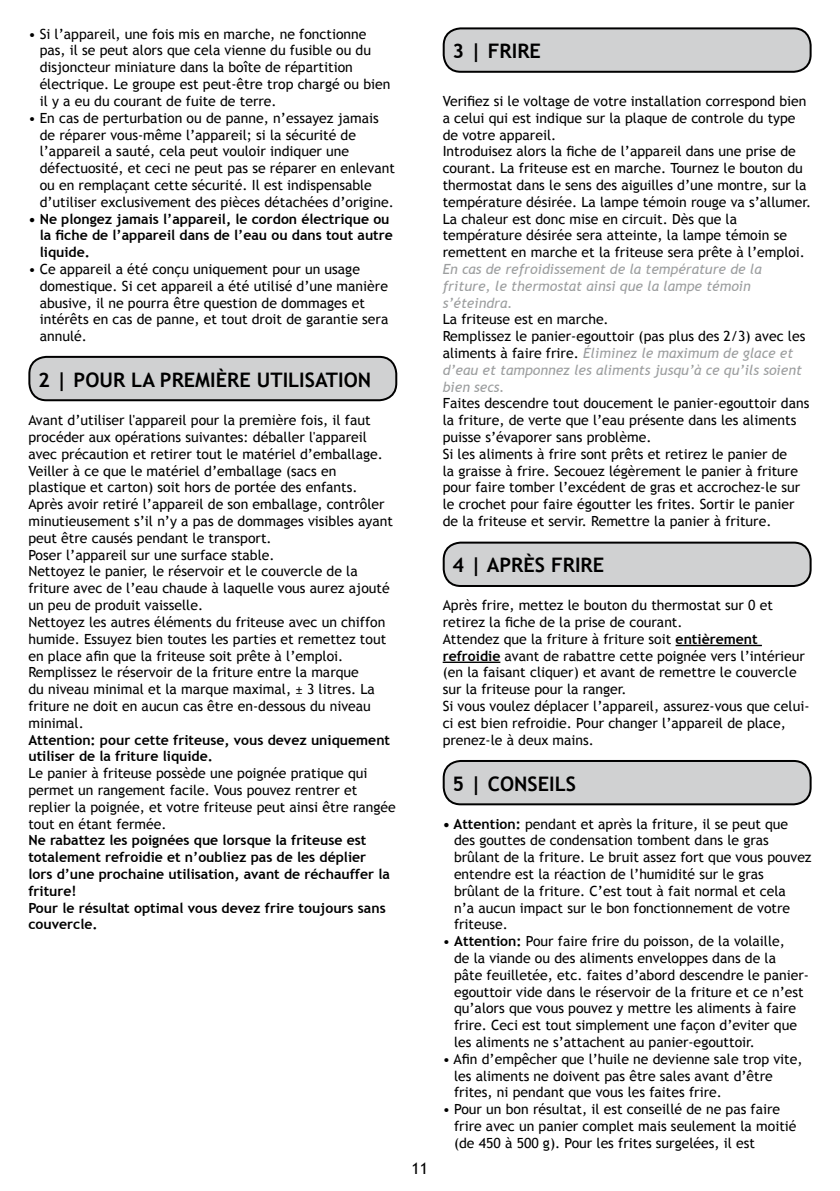
<style>
.page{position:relative;width:840px;height:1191px;background:#fff}
.page>*{position:absolute;margin:0;border:0;box-sizing:border-box;transform-origin:0 0}
.t1{font:700 20px "Trebuchet MS";color:#000}
.t2{font:16px "Trebuchet MS";color:#000}
.t3{font:14px/16.8px "Trebuchet MS";color:#000}
.t4{font:700 14px/16.8px "Trebuchet MS";color:#000}
.t5{font:italic 14px/16.8px "Trebuchet MS";color:#9c9e9f}
.s1{font-style:italic;color:#9c9e9f}
.s2{font-weight:700}
</style>
<div class="page">
<div style="left:29px;top:357px;width:367px;height:43px;background:#d0d1d2;border-radius:17px"></div>
<div style="left:28px;top:356px;width:369px;height:45px;border:2px solid #000;border-radius:17px"></div>
<hr style="left:675px;top:645px;width:86px;height:1px;background:#000">
<hr style="left:442px;top:661px;width:58px;height:2px;background:#000">
<div style="left:443px;top:28px;width:367px;height:44px;background:#d0d1d2;border-radius:17px"></div>
<div style="left:442px;top:27px;width:369px;height:46px;border:2px solid #000;border-radius:17px"></div>
<div style="left:443px;top:542px;width:367px;height:44px;background:#d0d1d2;border-radius:17px"></div>
<div style="left:442px;top:541px;width:369px;height:46px;border:2px solid #000;border-radius:17px"></div>
<div style="left:443px;top:761px;width:367px;height:43px;background:#d0d1d2;border-radius:17px"></div>
<div style="left:442px;top:760px;width:369px;height:45px;border:2px solid #000;border-radius:17px"></div>
<p class="t3" style="left:40px;top:26px;width:352px;text-indent:-11px">• Si l’appareil, une fois mis en marche, ne fonctionne pas, il se peut alors que cela vienne du fusible ou du disjoncteur miniature dans la boîte de répartition électrique. Le groupe est peut-être trop chargé ou bien il y a eu du courant de fuite de terre.</p>
<p class="t3" style="left:40px;top:110px;width:356px;text-indent:-11px">• En cas de perturbation ou de panne, n’essayez jamais de réparer vous-même l’appareil; si la sécurité de l’appareil a sauté, cela peut vouloir indiquer une défectuosité, et ceci ne peut pas se réparer en enlevant ou en remplaçant cette sécurité. Il est indispensable d’utiliser exclusivement des pièces détachées d’origine.</p>
<p class="t4" style="left:40px;top:210px;width:354px;text-indent:-11px">• Ne plongez jamais l’appareil, le cordon électrique ou la fiche de l’appareil dans de l’eau ou dans tout autre liquide.</p>
<p class="t3" style="left:40px;top:261px;width:350px;text-indent:-11px">• Ce appareil a été conçu uniquement pour un usage domestique. Si cet appareil a été utilisé d’une manière abusive, il ne pourra être question de dommages et intérêts en cas de panne, et tout droit de garantie sera annulé.</p>
<h1 class="t1" style="left:38px;top:367px;width:98px">2 | pour lap</h1>
<h1 class="t1" style="left:172px;top:367px;width:201px">remiÈre utilisation</h1>
<p class="t3" style="left:28px;top:412px;width:366px">Avant d’utiliser l'appareil pour la première fois, il faut procéder aux opérations suivantes: déballer l'appareil avec précaution et retirer tout le matériel d’emballage.<br>Veiller à ce que le matériel d’emballage (sacs en plastique et carton) soit hors de portée des enfants.<br>Après avoir retiré l’appareil de son emballage, contrôler minutieusement s’il n’y a pas de dommages visibles ayant peut être causés pendant le transport.<br>Poser l’appareil sur une surface stable.<br>Nettoyez le panier, le réservoir et le couvercle de la friture avec de l’eau chaude à laquelle vous aurez ajouté un peu de produit vaisselle.<br>Nettoyez les autres éléments du friteuse avec un chiffon humide. Essuyez bien toutes les parties et remettez tout en place afin que la friteuse soit prête à l’emploi.<br>Remplissez le réservoir de la friture entre la marque<br>du niveau minimal et la marque maximal, ± 3 litres. La friture ne doit en aucun cas être en-dessous du niveau minimal.</p>
<p class="t4" style="left:28px;top:731px;width:363px">Attention: pour cette friteuse, vous devez uniquement utiliser de la friture liquide.</p>
<p class="t3" style="left:28px;top:765px;width:368px">Le panier à friteuse possède une poignée pratique qui permet un rangement facile. Vous pouvez rentrer et replier la poignée, et votre friteuse peut ainsi être rangée tout en étant fermée.</p>
<p class="t4" style="left:28px;top:832px;width:363px">Ne rabattez les poignées que lorsque la friteuse est totalement refroidie et n’oubliez pas de les déplier lors d’une prochaine utilisation, avant de réchauffer la friture!<br>Pour le résultat optimal vous devez frire toujours sans couvercle.</p>
<p class="t2" style="left:411px;top:1159px;width:18px">11</p>
<h1 class="t1" style="left:452px;top:38px;width:41px">3 | FRIRE</h1>
<p class="t3" style="left:442px;top:93px;width:370px">Verifiez si le voltage de votre installation correspond bien a celui qui est indique sur la plaque de controle du type de votre appareil.<br>Introduisez alors la fiche de l’appareil dans une prise de courant. La friteuse est en marche. Tournez le bouton du thermostat dans le sens des aiguilles d’une montre, sur la température désirée. La lampe témoin rouge va s’allumer.<br>La chaleur est donc mise en circuit. Dès que la température désirée sera atteinte, la lampe témoin se remettent en marche et la friteuse sera prête à l’emploi.</p>
<p class="t5" style="left:442px;top:261px;width:320px">En cas de refroidissement de la température de la friture, le thermostat ainsi que la lampe témoin s’éteindra.</p>
<p class="t3" style="left:442px;top:311px;width:364px">La friteuse est en marche.<br>Remplissez le panier-egouttoir (pas plus des 2/3) avec les aliments à faire frire. <span class="s1">Éliminez le maximum de glace et d’eau et tamponnez les aliments jusqu’à ce qu’ils soient bien secs.</span></p>
<p class="t3" style="left:442px;top:395px;width:368px">Faites descendre tout doucement le panier-egouttoir dans la friture, de verte que l’eau présente dans les aliments puisse s’évaporer sans problème.<br>Si les aliments à frire sont prêts et retirez le panier de<br>la graisse à frire. Secouez légèrement le panier à friture pour faire tomber l’excédent de gras et accrochez-le sur le crochet pour faire égoutter les frites. Sortir le panier de la friteuse et servir. Remettre la panier à friture.</p>
<h1 class="t1" style="left:452px;top:552px;width:153px">4 | après frire</h1>
<p class="t3" style="left:442px;top:597px;width:368px">Après frire, mettez le bouton du thermostat sur 0 et retirez la fiche de la prise de courant.<br>Attendez que la friture à friture soit <span class="s2">entièrement refroidie</span> avant de rabattre cette poignée vers l’intérieur (en la faisant cliquer) et avant de remettre le couvercle sur la friteuse pour la ranger.<br>Si vous voulez déplacer l’appareil, assurez-vous que celui&shy;ci est bien refroidie. Pour changer l’appareil de place, prenez-le à deux mains.</p>
<h1 class="t1" style="left:452px;top:771px;width:125px">5 | conseils</h1>
<p class="t3" style="left:454px;top:815px;width:359px;text-indent:-11px"><span class="s2">• Attention:</span> pendant et après la friture, il se peut que des gouttes de condensation tombent dans le gras brûlant de la friture. Le bruit assez fort que vous pouvez entendre est la réaction de l’humidité sur le gras brûlant de la friture. C’est tout à fait normal et cela<br>n’a aucun impact sur le bon fonctionnement de votre friteuse.</p>
<p class="t3" style="left:454px;top:933px;width:356px;text-indent:-11px">• <span class="s2">Attention:</span> Pour faire frire du poisson, de la volaille,<br>de la viande ou des aliments enveloppes dans de la<br>pâte feuilletée, etc. faites d’abord descendre le panier&shy;egouttoir vide dans le réservoir de la friture et ce n’est qu’alors que vous pouvez y mettre les aliments à faire frire. Ceci est tout simplement une façon d’eviter que les aliments ne s’attachent au panier-egouttoir.</p>
<p class="t3" style="left:454px;top:1050px;width:350px;text-indent:-11px">• Afin d’empêcher que l’huile ne devienne sale trop vite, les aliments ne doivent pas être sales avant d’être frites, ni pendant que vous les faites frire.</p>
<p class="t3" style="left:454px;top:1101px;width:344px;text-indent:-11px">• Pour un bon résultat, il est conseillé de ne pas faire frire avec un panier complet mais seulement la moitié (de 450 à 500 g). Pour les frites surgelées, il est</p>
</div>
